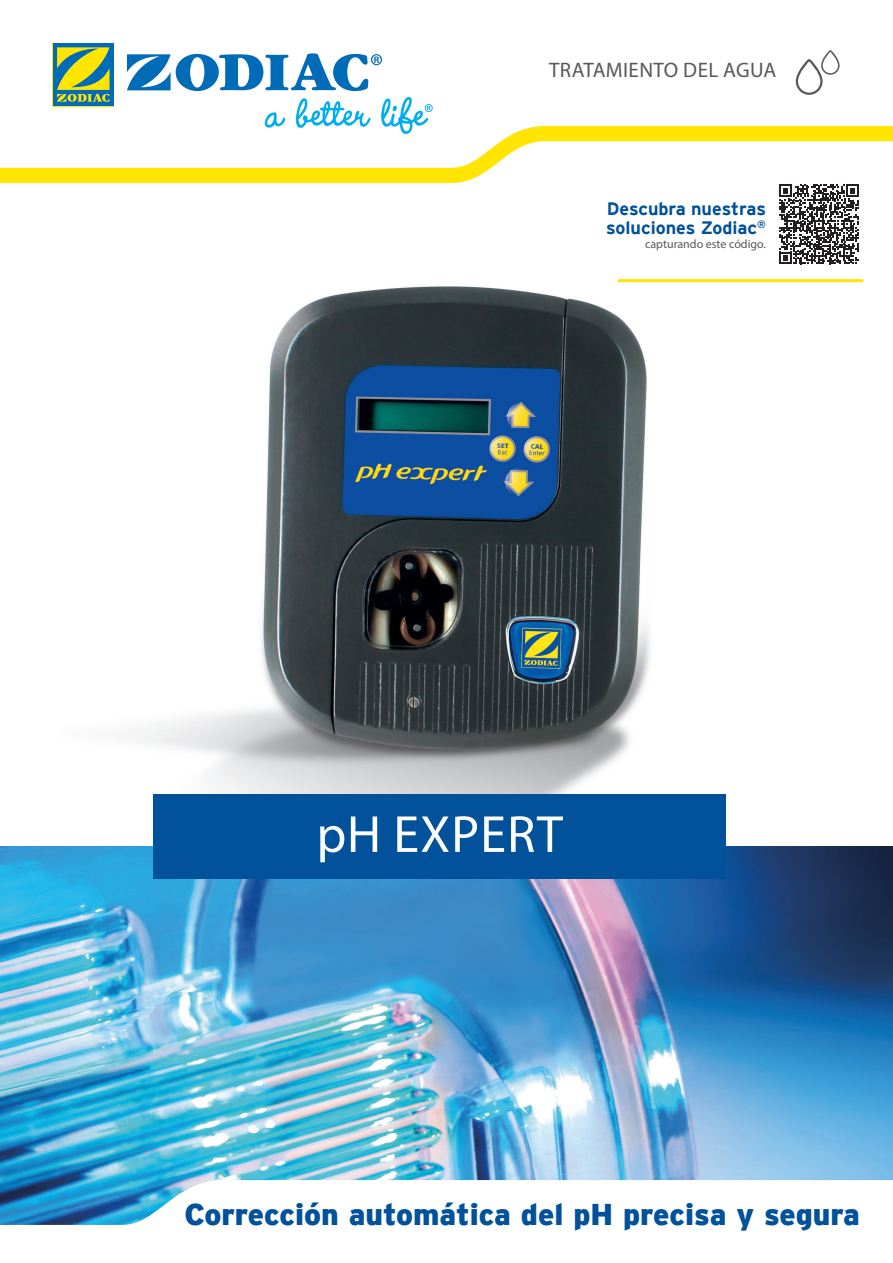
<style>
.page{position:relative;width:893px;height:1263px;background:#fff}
.page>*{position:absolute;margin:0;border:0;box-sizing:border-box;transform-origin:0 0}
.t1{font:52.5px "Myriad Pro";letter-spacing:.02em;color:#fff}
.t2{font:900 30px "Interstate";color:#01519b}
.t3{font:21px "Myriad Pro";letter-spacing:.02em;color:#57585a}
.t4{font:700 18px/18.8px "Interstate";color:#01519b}
.t5{font:12px "Myriad Pro";color:#57585a}
</style>
<div class="page">
<img style="left:133px;top:279px;width:568px;height:516px">
<img style="left:0;top:846px;width:893px;height:334px">
<div style="left:153px;top:795px;width:573px;height:84px;background:#01519b"></div>
<svg style="left:0;top:1180px;width:671px;height:45px"></svg>
<hr style="left:618px;top:279px;width:245px;height:3px;background:#ffe501">
<svg style="left:0;top:126px;width:893px;height:57px"></svg>
<svg style="left:52px;top:43px;width:62px;height:63px"></svg>
<div style="left:53px;top:43px;width:60px;height:63px;background:#006bb6"></div>
<svg style="left:57px;top:47px;width:53px;height:55px"></svg>
<svg style="left:127px;top:53px;width:306px;height:82px"></svg>
<svg style="left:796px;top:50px;width:43px;height:45px"></svg>
<svg style="left:779px;top:185px;width:80px;height:79px"></svg>
<p class="t3" style="left:549px;top:57px;width:229px">TRATAMIENTO DEL AGUA</p>
<p class="t4" style="left:606px;top:200px;width:162px">Descubra nuestras soluciones Zodiac<sup>®</sup></p>
<p class="t5" style="left:645px;top:236px;width:122px">capturando este código.</p>
<p class="t1" style="left:316px;top:802px;width:248px">pH EXPERT</p>
<p class="t2" style="left:184px;top:1197px;width:677px">Corrección automática del pH precisa y segura</p>
</div>
